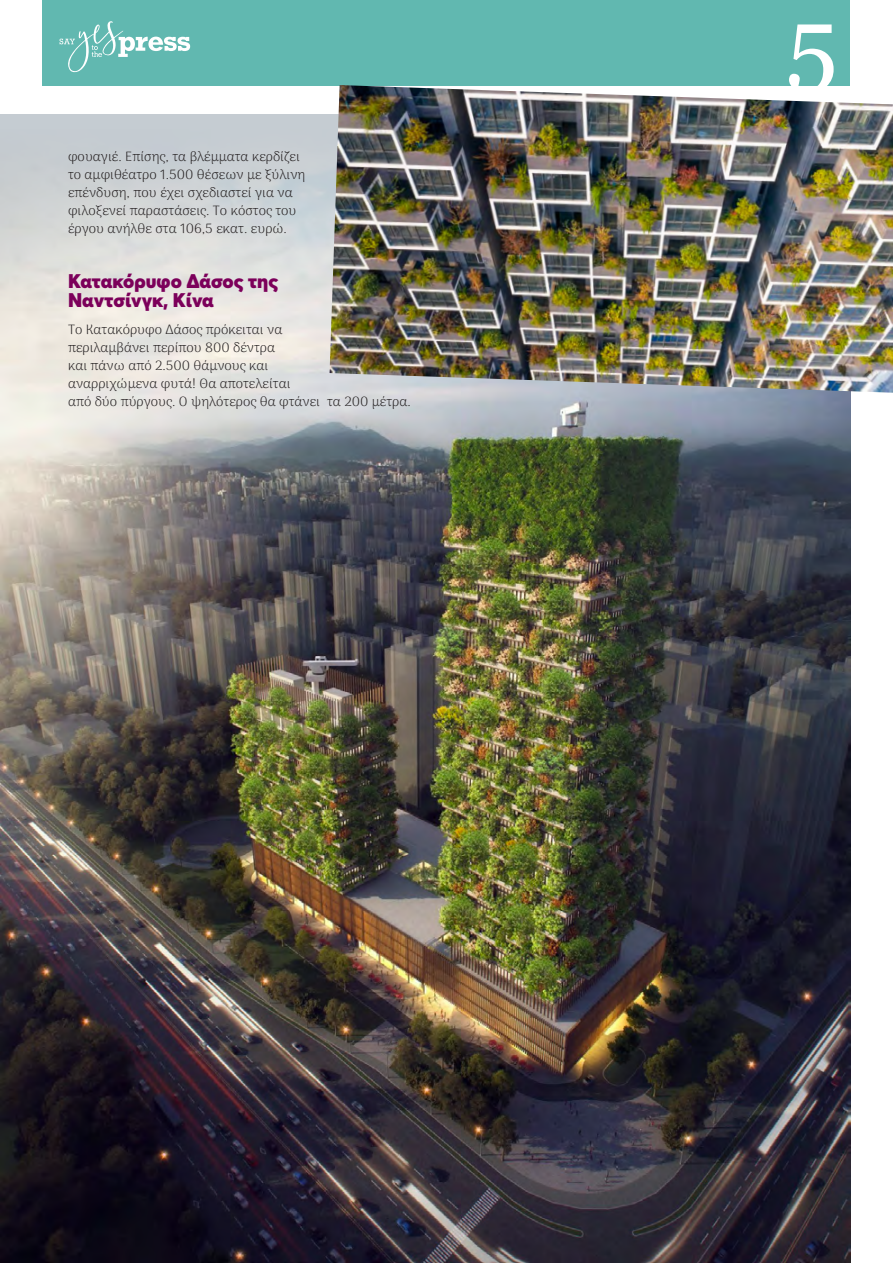
<style>
.page{position:relative;width:893px;height:1263px;background:#fff}
.page>*{position:absolute;margin:0;border:0;box-sizing:border-box;transform-origin:0 0}
.t1{font:97.5px "Georgia";color:#fff}
.t2{font:900 19.5px/19.5px "Averta";color:#7c005a}
.t3{font:100 13.5px/18px "Arima";color:#231f20}
</style>
<div class="page">
<img style="left:0;top:129px;width:850px;height:1134px">
<div style="left:43px;top:0;width:807px;height:85px;background:#61b8b0"></div>
<svg style="left:60px;top:21px;width:130px;height:51px"></svg>
<img style="left:330px;top:85px;width:563px;height:308px">
<p class="t3" style="left:68px;top:148px;width:239px">φουαγιέ. Επίσης, τα βλέμματα κερδίζει το αμφιθέατρο 1.500 θέσεων με ξύλινη επένδυση, που έχει σχεδιαστεί για να φιλοξενεί παραστάσεις. Το κόστος του έργου ανήλθε στα 106,5 εκατ. ευρώ.</p>
<h2 class="t2" style="left:68px;top:271px;width:212px">Κατακόρυφο Δάσος της<br>Ναντσίνγκ, Κίνα</h2>
<p class="t3" style="left:68px;top:320px;width:344px">Το Κατακόρυφο Δάσος πρόκειται να<br>περιλαμβάνει περίπου 800 δέντρα<br>και πάνω από 2.500 θάμνους και<br>αναρριχώμενα φυτά! Θα αποτελείται<br>από δύο πύργους. Ο ψηλότερος θα φτάνει τα 200 μέτρα.</p>
<h1 class="t1" style="left:786px;top:-29px;width:53px">5</h1>
</div>
